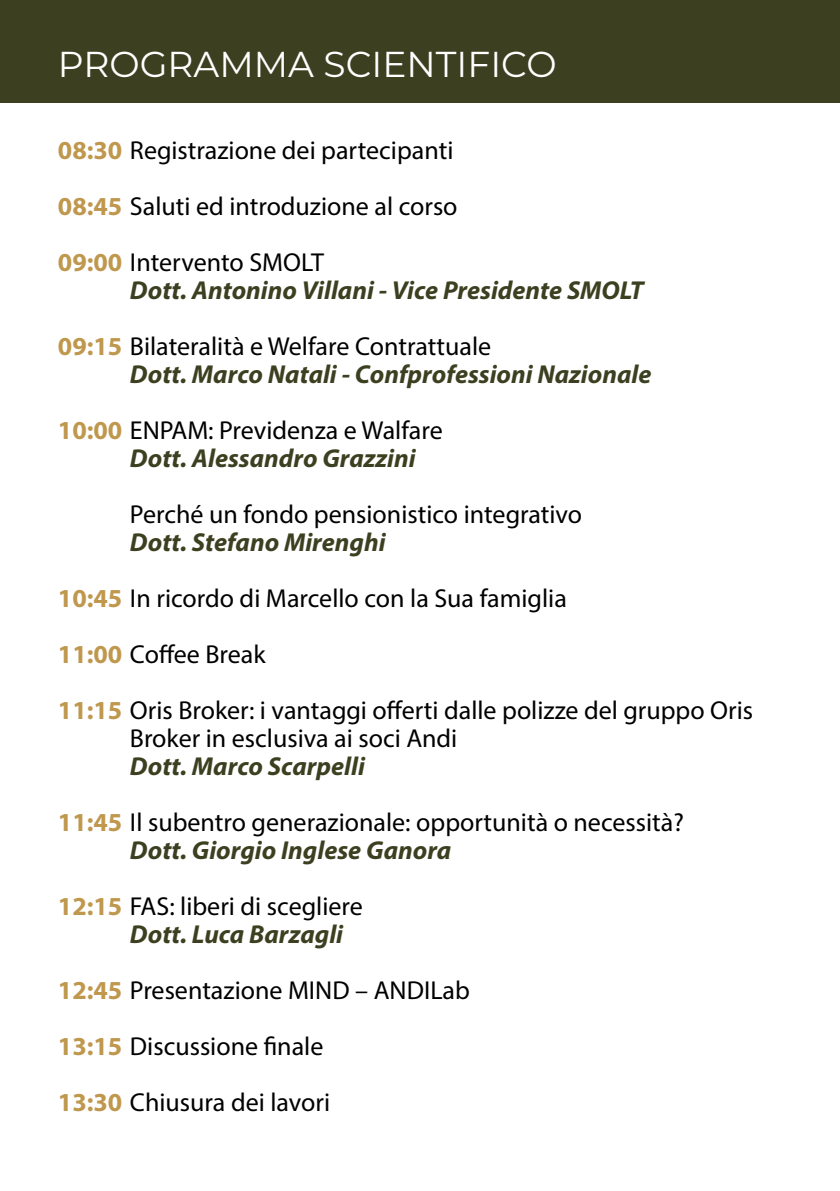
<style>
.page{position:relative;width:840px;height:1191px;background:#fff}
.page>*{position:absolute;margin:0;border:0;box-sizing:border-box;transform-origin:0 0}
.t1{font:36px "Montserrat";color:#fff}
.t2{font:26px/56px "Myriad Pro";color:#000}
.t3{font:italic 700 26px/56px "Myriad Pro";color:#3c4020}
.s1{font-weight:700;color:#bf984e}
.s2{font-style:normal;color:#bf984e}
.s3{font-weight:400;font-style:normal;color:#000}
.s4{font-weight:700;font-style:italic;color:#3c4020}
</style>
<div class="page">
<div style="left:0;top:0;width:839px;height:102px;background:#3c4020"></div>
<h1 class="t1" style="left:58px;top:40px;width:500px">PROGRAMMA SCIENTIFICO</h1>
<p class="t2" style="left:58px;top:122px;width:401px"><span class="s1">08:30</span> Registrazione dei partecipanti<br><span class="s1">08:45</span> Saluti ed introduzione al corso<br><span class="s1">09:00</span> Intervento SMOLT</p>
<p class="t3" style="left:58px;top:261px;width:587px;text-indent:72px">Dott. Antonino Villani - Vice Presidente SMOLT<br><span class="s2">09:15</span> <span class="s3">Bilateralità e Welfare Contrattuale</span></p>
<p class="t3" style="left:58px;top:345px;width:594px;text-indent:72px">Dott. Marco Natali - Confprofessioni Nazionale<br><span class="s2">10:00</span> <span class="s3">ENPAM: Previdenza e Walfare</span></p>
<p class="t3" style="left:130px;top:429px;width:287px">Dott. Alessandro Grazzini</p>
<p class="t2" style="left:130px;top:486px;width:453px">Perché un fondo pensionistico integrativo</p>
<p class="t2" style="left:58px;top:514px;width:696px;text-indent:72px"><span class="s4">Dott. Stefano Mirenghi<br></span><span class="s1">10:45</span> In ricordo di Marcello con la Sua famiglia<br><span class="s1">11:00</span> Coffee Break<br><span class="s1">11:15</span> Oris Broker: i vantaggi offerti dalle polizze del gruppo Oris</p>
<p class="t2" style="left:130px;top:710px;width:329px">Broker in esclusiva ai soci Andi</p>
<p class="t2" style="left:58px;top:738px;width:627px;text-indent:72px"><span class="s4">Dott. Marco Scarpelli<br></span><span class="s1">11:45</span> Il subentro generazionale: opportunità o necessità?</p>
<p class="t3" style="left:58px;top:821px;width:394px;text-indent:72px">Dott. Giorgio Inglese Ganora<br><span class="s2">12:15</span> <span class="s3">FAS: liberi di scegliere</span></p>
<p class="t2" style="left:58px;top:906px;width:413px;text-indent:72px"><span class="s4">Dott. Luca Barzagli<br></span><span class="s1">12:45</span> Presentazione MIND – ANDILab<br><span class="s1">13:15</span> Discussione finale<br><span class="s1">13:30</span> Chiusura dei lavori</p>
</div>
